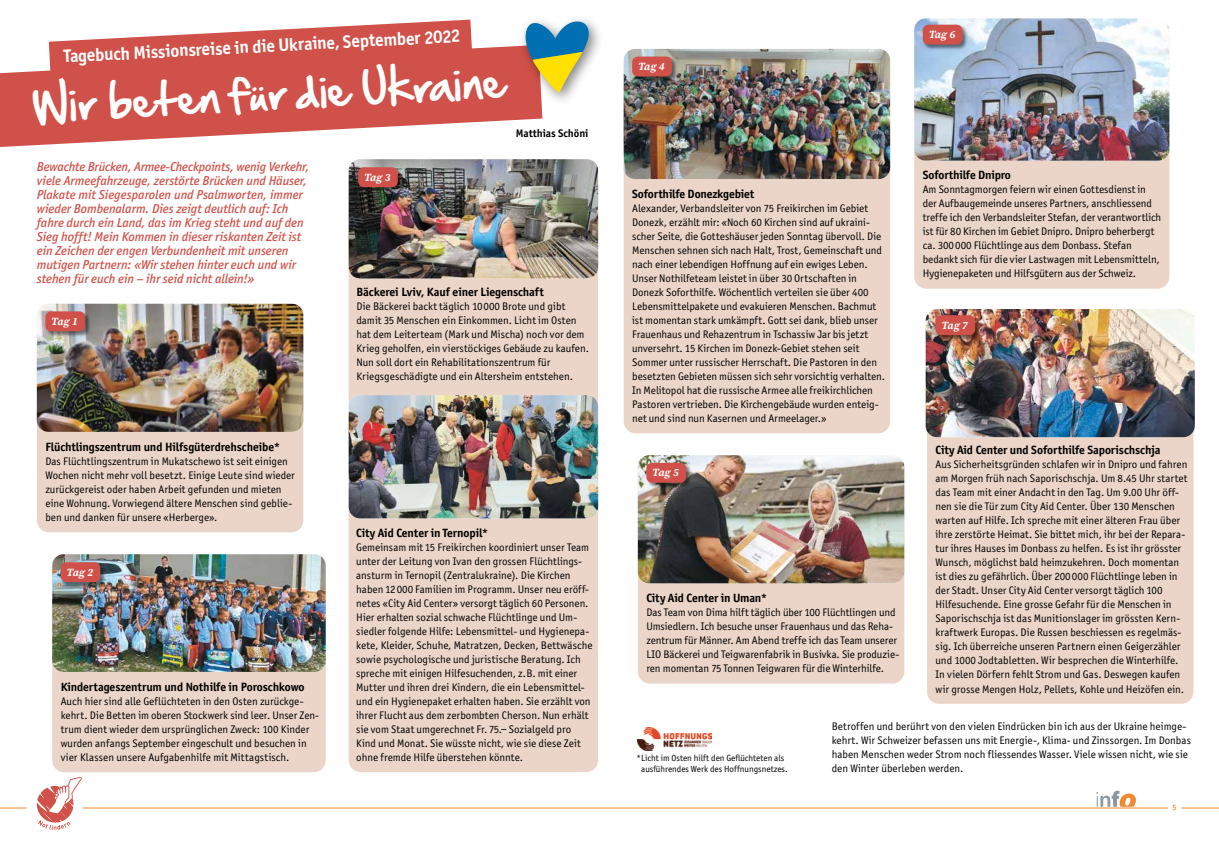
<style>
.page{position:relative;width:1219px;height:842px;background:#fff}
.page>*{position:absolute;margin:0;border:0;box-sizing:border-box;transform-origin:0 0}
.t1{font:39px "Hand Of Sean";color:#fff}
.t2{font:700 18px "Officina Sans ITC Std";color:#fff}
.t3{font:italic 500 13px/14px "Officina Sans ITC Std";letter-spacing:-.005em;color:#d05149}
.t4{font:700 12px "Officina Sans ITC Std";letter-spacing:-.01em;color:#000}
.t5{font:11px/14px "Officina Sans ITC Std";color:#000}
.t6{font:italic 700 11px "Source Serif 4";letter-spacing:-.035em;color:#fff}
.t7{font:700 11px "Officina Sans ITC Std";color:#000}
.t8{font:9px/10.8px "Officina Sans ITC Std";color:#000;text-align:center}
.t9{font:500 8px "Officina Sans ITC Std";color:#ef882f}
</style>
<div class="page">
<svg style="left:1096px;top:791px;width:40px;height:16px"></svg>
<hr style="left:1181px;top:808px;width:38px;height:1px;background:#ef882f">
<svg style="left:0;top:808px;width:27px;height:1px"></svg>
<hr style="left:83px;top:808px;width:1085px;height:1px;background:#ef882f">
<svg style="left:37px;top:777px;width:45px;height:53px"></svg>
<svg style="left:49px;top:20px;width:423px;height:25px"></svg>
<svg style="left:0;top:45px;width:542px;height:102px;fill:#d05149"></svg>
<div style="left:37px;top:311px;width:266px;height:221px;background:#ebd5c8;border-radius:12px"></div>
<img style="left:37px;top:304px;width:266px;height:128px">
<div style="left:45px;top:311px;width:46px;height:26px;background:#000;opacity:.5"></div>
<div style="left:45px;top:311px;width:40px;height:20px;background:#d05149;border-radius:6px"></div>
<div style="left:914px;top:22px;width:255px;height:267px;background:#ebd5c8;border-radius:12px"></div>
<img style="left:914px;top:18px;width:255px;height:143px">
<div style="left:922px;top:24px;width:46px;height:26px;background:#000;opacity:.5"></div>
<div style="left:923px;top:25px;width:39px;height:20px;background:#d05149;border-radius:6px"></div>
<div style="left:638px;top:456px;width:266px;height:227px;background:#ebd5c8;border-radius:12px"></div>
<img style="left:638px;top:455px;width:266px;height:128px">
<div style="left:646px;top:462px;width:46px;height:26px;background:#000;opacity:.5"></div>
<div style="left:646px;top:463px;width:40px;height:20px;background:#d05149;border-radius:6px"></div>
<div style="left:624px;top:57px;width:266px;height:376px;background:#ebd5c8;border-radius:12px"></div>
<img style="left:624px;top:49px;width:266px;height:130px">
<div style="left:632px;top:56px;width:46px;height:26px;background:#000;opacity:.5"></div>
<div style="left:632px;top:57px;width:40px;height:19px;background:#d05149;border-radius:6px"></div>
<div style="left:52px;top:592px;width:274px;height:180px;background:#ebd5c8;border-radius:12px"></div>
<img style="left:52px;top:554px;width:274px;height:118px">
<div style="left:60px;top:562px;width:46px;height:26px;background:#000;opacity:.5"></div>
<div style="left:61px;top:562px;width:39px;height:20px;background:#d05149;border-radius:6px"></div>
<div style="left:349px;top:169px;width:249px;height:603px;background:#ebd5c8;border-radius:12px"></div>
<img style="left:349px;top:159px;width:249px;height:120px">
<img style="left:349px;top:395px;width:249px;height:123px">
<div style="left:358px;top:167px;width:46px;height:26px;background:#000;opacity:.5"></div>
<div style="left:358px;top:167px;width:40px;height:20px;background:#d05149;border-radius:6px"></div>
<div style="left:927px;top:312px;width:266px;height:392px;background:#ebd5c8;border-radius:12px"></div>
<img style="left:926px;top:309px;width:269px;height:128px">
<div style="left:935px;top:315px;width:46px;height:26px;background:#000;opacity:.5"></div>
<div style="left:935px;top:315px;width:40px;height:20px;background:#d05149;border-radius:6px"></div>
<div style="left:518px;top:14px;width:86px;height:93px;background:#000;opacity:.5"></div>
<svg style="left:525px;top:21px;width:65px;height:71px;background:#8ca38c"></svg>
<img style="left:638px;top:728px;width:73px;height:23px">
<h2 class="t2" style="left:63px;top:45px;width:399px;rotate:-3deg">Tagebuch Missionsreise in die Ukraine, September 2022</h2>
<h1 class="t1" style="left:31px;top:71px;width:475px;rotate:-3deg">Wir beten für die Ukraine</h1>
<p class="t3" style="left:37px;top:160px;width:274px">Bewachte Brücken, Armee-Checkpoints, wenig Verkehr, viele Armeefahrzeuge, zerstörte Brücken und Häuser, Plakate mit Siegesparolen und Psalmworten, immer wieder Bombenalarm. Dies zeigt deutlich auf: Ich fahre durch ein Land, das im Krieg steht und auf den Sieg hofft! Mein Kommen in dieser riskanten Zeit ist ein Zeichen der engen Verbundenheit mit unseren mutigen Partnern: «Wir stehen hinter euch und wir stehen für euch ein – ihr seid nicht allein!»</p>
<p class="t6" style="left:52px;top:314px;width:28px">Tag 1</p>
<p class="t4" style="left:45px;top:439px;width:236px">Flüchtlingszentrum und Hilfsgüterdrehscheibe*</p>
<p class="t5" style="left:45px;top:454px;width:251px">Das Flüchtlingszentrum in Mukatschewo ist seit einigen Wochen nicht mehr voll besetzt. Einige Leute sind wieder zurückgereist oder haben Arbeit gefunden und mieten eine Wohnung. Vorwiegend ältere Menschen sind geblie&shy;ben und danken für unsere «Herberge».</p>
<p class="t6" style="left:67px;top:565px;width:28px">Tag 2</p>
<p class="t4" style="left:61px;top:679px;width:245px">Kindertageszentrum und Nothilfe in Poroschkowo</p>
<p class="t5" style="left:61px;top:694px;width:260px">Auch hier sind alle Geflüchteten in den Osten zurückge&shy;kehrt. Die Betten im oberen Stockwerk sind leer. Unser Zen&shy;trum dient wieder dem ursprünglichen Zweck: 100 Kinder wurden anfangs September eingeschult und besuchen in vier Klassen unsere Aufgabenhilfe mit Mittagstisch.</p>
<p class="t6" style="left:364px;top:170px;width:28px">Tag 3</p>
<p class="t7" style="left:516px;top:127px;width:74px">Matthias Schöni</p>
<p class="t4" style="left:356px;top:284px;width:189px">Bäckerei Lviv, Kauf einer Liegenschaft</p>
<p class="t5" style="left:356px;top:299px;width:234px">Die Bäckerei backt täglich 10000 Brote und gibt damit 35 Menschen ein Einkommen. Licht im Osten hat dem Leiterteam (Mark und Mischa) noch vor dem Krieg geholfen, ein vierstöckiges Gebäude zu kaufen.<br>Nun soll dort ein Rehabilitationszentrum für Kriegsgeschädigte und ein Altersheim entstehen.</p>
<p class="t4" style="left:356px;top:525px;width:134px">City Aid Center in Ternopil*</p>
<p class="t5" style="left:356px;top:540px;width:238px">Gemeinsam mit 15 Freikirchen koordiniert unser Team unter der Leitung von Ivan den grossen Flüchtlings&shy;ansturm in Ternopil (Zentralukraine). Die Kirchen haben 12000 Familien im Programm. Unser neu eröff&shy;netes «City Aid Center» versorgt täglich 60 Personen.<br>Hier erhalten sozial schwache Flüchtlinge und Um&shy;siedler folgende Hilfe: Lebensmittel- und Hygienepa&shy;kete, Kleider, Schuhe, Matratzen, Decken, Bettwäsche sowie psychologische und juristische Beratung. Ich spreche mit einigen Hilfesuchenden, z.B. mit einer Mutter und ihren drei Kindern, die ein Lebensmittel&shy;und ein Hygienepaket erhalten haben. Sie erzählt von ihrer Flucht aus dem zerbombten Cherson. Nun erhält sie vom Staat umgerechnet Fr. 75.− Sozialgeld pro Kind und Monat. Sie wüsste nicht, wie sie diese Zeit ohne fremde Hilfe überstehen könnte.</p>
<p class="t6" style="left:638px;top:59px;width:28px">Tag 4</p>
<p class="t6" style="left:929px;top:27px;width:28px">Tag 6</p>
<p class="t4" style="left:632px;top:186px;width:124px">Soforthilfe Donezkgebiet</p>
<p class="t5" style="left:632px;top:201px;width:254px">Alexander, Verbandsleiter von 75 Freikirchen im Gebiet Donezk, erzählt mir: «Noch 60 Kirchen sind auf ukraini&shy;scher Seite, die Gotteshäuser jeden Sonntag übervoll. Die Menschen sehnen sich nach Halt, Trost, Gemeinschaft und nach einer lebendigen Hoffnung auf ein ewiges Leben.<br>Unser Nothilfeteam leistet in über 30 Ortschaften in Donezk Soforthilfe. Wöchentlich verteilen sie über 400<br>Lebensmittelpakete und evakuieren Menschen. Bachmut ist momentan stark umkämpft. Gott sei dank, blieb unser Frauenhaus und Rehazentrum in Tschassiw Jar bis jetzt unversehrt. 15 Kirchen im Donezk-Gebiet stehen seit Sommer unter russischer Herrschaft. Die Pastoren in den besetzten Gebieten müssen sich sehr vorsichtig verhalten.<br>In Melitopol hat die russische Armee alle freikirchlichen Pastoren vertrieben. Die Kirchengebäude wurden enteig&shy;net und sind nun Kasernen und Armeelager.»</p>
<p class="t6" style="left:653px;top:465px;width:28px">Tag 5</p>
<p class="t4" style="left:646px;top:591px;width:122px">City Aid Center in Uman*</p>
<p class="t5" style="left:646px;top:605px;width:254px">Das Team von Dima hilft täglich über 100 Flüchtlingen und Umsiedlern. Ich besuche unser Frauenhaus und das Reha&shy;zentrum für Männer. Am Abend treffe ich das Team unserer LIO Bäckerei und Teigwarenfabrik in Busivka. Sie produzie&shy;ren momentan 75 Tonnen Teigwaren für die Winterhilfe.</p>
<p class="t4" style="left:923px;top:168px;width:90px">Soforthilfe Dnipro</p>
<p class="t5" style="left:923px;top:183px;width:240px">Am Sonntagmorgen feiern wir einen Gottesdienst in der Aufbaugemeinde unseres Partners, anschliessend treffe ich den Verbandsleiter Stefan, der verantwortlich ist für 80 Kirchen im Gebiet Dnipro. Dnipro beherbergt ca. 300000 Flüchtlinge aus dem Donbass. Stefan bedankt sich für die vier Lastwagen mit Lebensmitteln, Hygienepaketen und Hilfsgütern aus der Schweiz.</p>
<p class="t6" style="left:942px;top:318px;width:28px">Tag 7</p>
<p class="t4" style="left:935px;top:443px;width:227px">City Aid Center und Soforthilfe Saporischschja</p>
<p class="t5" style="left:935px;top:458px;width:254px">Aus Sicherheitsgründen schlafen wir in Dnipro und fahren am Morgen früh nach Saporischschja. Um 8.45 Uhr startet das Team mit einer Andacht in den Tag. Um 9.00 Uhr öff&shy;nen sie die Tür zum City Aid Center. Über 130 Menschen warten auf Hilfe. Ich spreche mit einer älteren Frau über ihre zerstörte Heimat. Sie bittet mich, ihr bei der Repara&shy;tur ihres Hauses im Donbass zu helfen. Es ist ihr grösster Wunsch, möglichst bald heimzukehren. Doch momentan ist dies zu gefährlich. Über 200000 Flüchtlinge leben in der Stadt. Unser City Aid Center versorgt täglich 100<br>Hilfesuchende. Eine grosse Gefahr für die Menschen in Saporischschja ist das Munitionslager im grössten Kern&shy;kraftwerk Europas. Die Russen beschiessen es regelmäs&shy;sig. Ich überreiche unseren Partnern einen Geigerzähler und 1000 Jodtabletten. Wir besprechen die Winterhilfe.<br>In vielen Dörfern fehlt Strom und Gas. Deswegen kaufen wir grosse Mengen Holz, Pellets, Kohle und Heizöfen ein.</p>
<p class="t8" style="left:637px;top:753px;width:153px">*Licht im Osten hilft den Geflüchteten als ausführendes Werk des Hoffnungsnetzes.</p>
<p class="t5" style="left:832px;top:719px;width:361px">Betroffen und berührt von den vielen Eindrücken bin ich aus der Ukraine heimge&shy;kehrt. Wir Schweizer befassen uns mit Energie-, Klima- und Zinssorgen. Im Donbas haben Menschen weder Strom noch fliessendes Wasser. Viele wissen nicht, wie sie den Winter überleben werden.</p>
<p class="t9" style="left:1172px;top:802px;width:6px">5</p>
</div>
